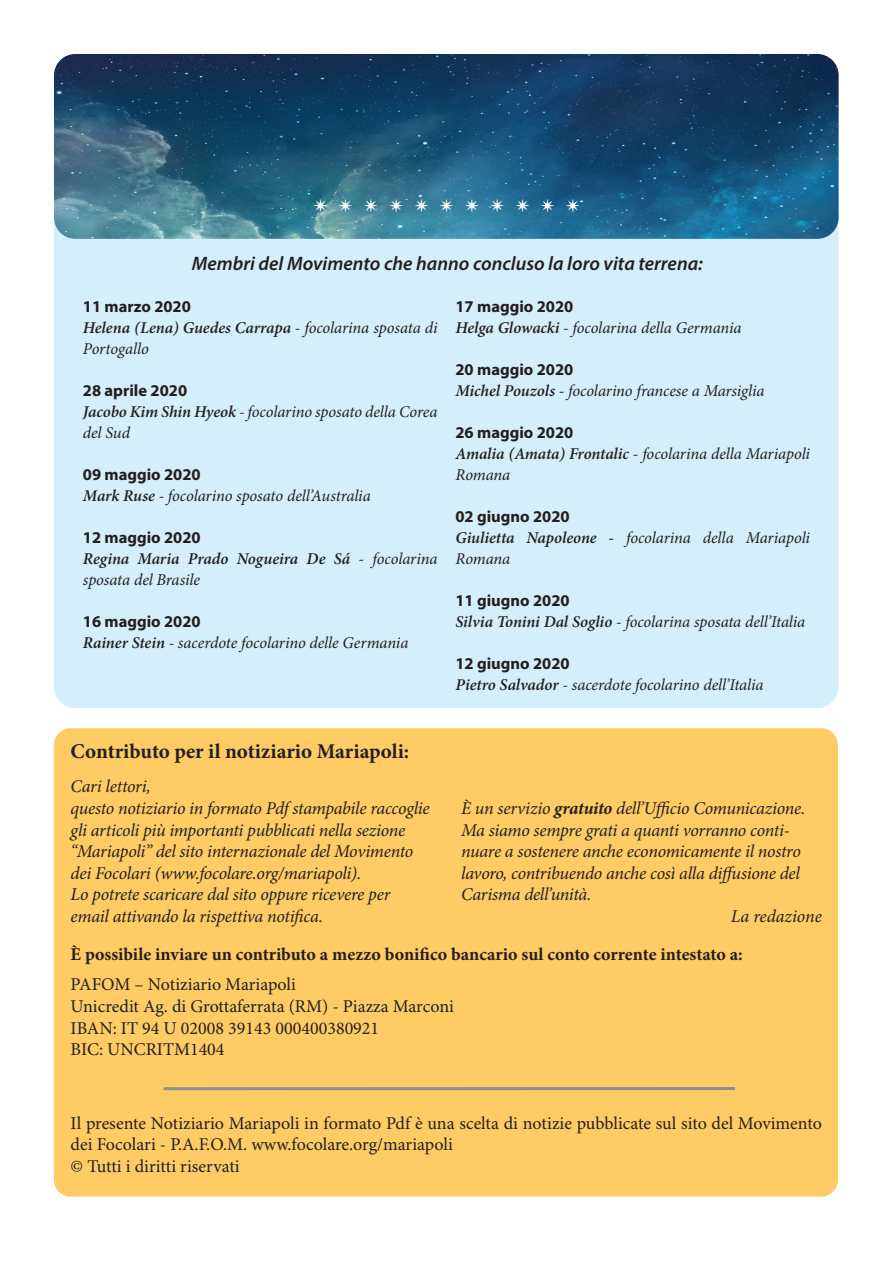
<style>
.page{position:relative;width:893px;height:1263px;background:#fff}
.page>*{position:absolute;margin:0;border:0;box-sizing:border-box;transform-origin:0 0}
.t1{font:24px "Minion Pro";color:#fff}
.t2{font:700 21px "Minion Pro";letter-spacing:-.005em;color:#231f20}
.Titel_arial_20{font:italic 600 19.5px "Myriad Pro";color:#231f20}
.t3{font:italic 18px/21.6px "Minion Pro";letter-spacing:-.015em;color:#231f20}
.t4{font:18px/21.6px "Minion Pro";color:#231f20}
.t5{font:700 18px "Minion Pro";color:#231f20}
.t6{font:italic 16.5px/21px "Minion Pro";letter-spacing:-.005em;color:#231f20}
.t7{font:700 16.5px "Myriad Pro";color:#231f20}
.t8{font:italic 600 16.5px/21px "Minion Pro";color:#231f20}
.s1{font-weight:600}
.s2{font-weight:400}
.s3{font-weight:700}
</style>
<div class="page">
<div style="left:54px;top:54px;width:785px;height:654px;background:#d4effb;border-radius:21px"></div>
<div style="left:54px;top:728px;width:784px;height:468px;background:#fecb64;border-radius:17px"></div>
<hr style="left:164px;top:1087px;width:571px;height:3px;background:#8d8f92">
<img style="left:54px;top:54px;width:785px;height:185px">
<p class="t1" style="left:313px;top:190px;width:268px">• • • • • • • • • • •</p>
<p class="Titel_arial_20" style="left:192px;top:251px;width:513px">Membri del Movimento che hanno concluso la loro vita terrena:</p>
<p class="t7" style="left:83px;top:296px;width:110px">11 marzo 2020</p>
<p class="t6" style="left:83px;top:317px;width:356px"><span class="s1">Helena (Lena) Guedes Carrapa</span> - focolarina sposata di<br>Portogallo</p>
<p class="t7" style="left:83px;top:380px;width:106px">28 aprile 2020</p>
<p class="t6" style="left:83px;top:401px;width:356px"><span class="s1">Jacobo Kim Shin Hyeok</span> - focolarino sposato della Corea del Sud</p>
<p class="t7" style="left:83px;top:464px;width:119px">09 maggio 2020</p>
<p class="t6" style="left:83px;top:485px;width:289px"><span class="s1">Mark Ruse</span> - focolarino sposato dell’Australia</p>
<p class="t7" style="left:83px;top:527px;width:119px">12 maggio 2020</p>
<p class="t8" style="left:83px;top:548px;width:356px">Regina Maria Prado Nogueira De Sá <span class="s2">- focolarina sposata del Brasile</span></p>
<p class="t7" style="left:83px;top:611px;width:119px">16 maggio 2020</p>
<p class="t6" style="left:83px;top:632px;width:327px"><span class="s1">Rainer Stein</span> - sacerdote focolarino delle Germania</p>
<p class="t7" style="left:455px;top:296px;width:119px">17 maggio 2020</p>
<p class="t6" style="left:455px;top:317px;width:288px"><span class="s1">Helga Glowacki</span> - focolarina della Germania</p>
<p class="t7" style="left:455px;top:359px;width:119px">20 maggio 2020</p>
<p class="t6" style="left:455px;top:380px;width:311px"><span class="s1">Michel Pouzols</span> - focolarino francese a Marsiglia</p>
<p class="t7" style="left:455px;top:422px;width:119px">26 maggio 2020</p>
<p class="t6" style="left:455px;top:443px;width:356px"><span class="s1">Amalia (Amata) Frontalic</span> - focolarina della Mariapoli<br>Romana</p>
<p class="t7" style="left:455px;top:506px;width:116px">02 giugno 2020</p>
<p class="t6" style="left:455px;top:527px;width:356px"><span class="s1">Giulietta Napoleone -</span> focolarina della Mariapoli<br>Romana</p>
<p class="t7" style="left:455px;top:590px;width:116px">11 giugno 2020</p>
<p class="t6" style="left:455px;top:611px;width:351px"><span class="s1">Silvia Tonini Dal Soglio</span> - focolarina sposata dell’Italia</p>
<p class="t7" style="left:455px;top:653px;width:116px">12 giugno 2020</p>
<p class="t6" style="left:455px;top:674px;width:310px"><span class="s1">Pietro Salvador</span> - sacerdote focolarino dell’Italia</p>
<p class="t2" style="left:71px;top:737px;width:340px">Contributo per il notiziario Mariapoli:</p>
<p class="t3" style="left:71px;top:776px;width:82px">Cari lettori,</p>
<p class="t3" style="left:71px;top:797px;width:361px">questo notiziario in formato Pdf stampabile raccoglie gli articoli più importanti pubblicati nella sezione “Mariapoli” del sito internazionale del Movimento dei Focolari (www.focolare.org/mariapoli).</p>
<p class="t3" style="left:71px;top:884px;width:321px">Lo potrete scaricare dal sito oppure ricevere per email attivando la rispettiva notifica.</p>
<p class="t3" style="left:461px;top:797px;width:346px">È un servizio <span class="s3">gratuito</span> dell’Ufficio Comunicazione.<br>Ma siamo sempre grati a quanti vorranno conti&shy;nuare a sostenere anche economicamente il nostro lavoro, contribuendo anche così alla diffusione del Carisma dell’unità.</p>
<p class="t3" style="left:731px;top:905px;width:93px">La redazione</p>
<p class="t5" style="left:71px;top:942px;width:674px">È possibile inviare un contributo a mezzo bonifico bancario sul conto corrente intestato a:</p>
<p class="t4" style="left:71px;top:974px;width:227px">PAFOM – Notiziario Mariapoli</p>
<p class="t4" style="left:71px;top:996px;width:385px">Unicredit Ag. di Grottaferrata (RM) - Piazza Marconi</p>
<p class="t4" style="left:71px;top:1018px;width:310px">IBAN: IT 94 U 02008 39143 000400380921</p>
<p class="t4" style="left:71px;top:1039px;width:155px">BIC: UNCRITM1404</p>
<p class="t4" style="left:71px;top:1113px;width:753px">Il presente Notiziario Mariapoli in formato Pdf è una scelta di notizie pubblicate sul sito del Movimento dei Focolari - P.A.F.O.M. www.focolare.org/mariapoli</p>
<p class="t4" style="left:71px;top:1156px;width:171px">© Tutti i diritti riservati</p>
</div>
